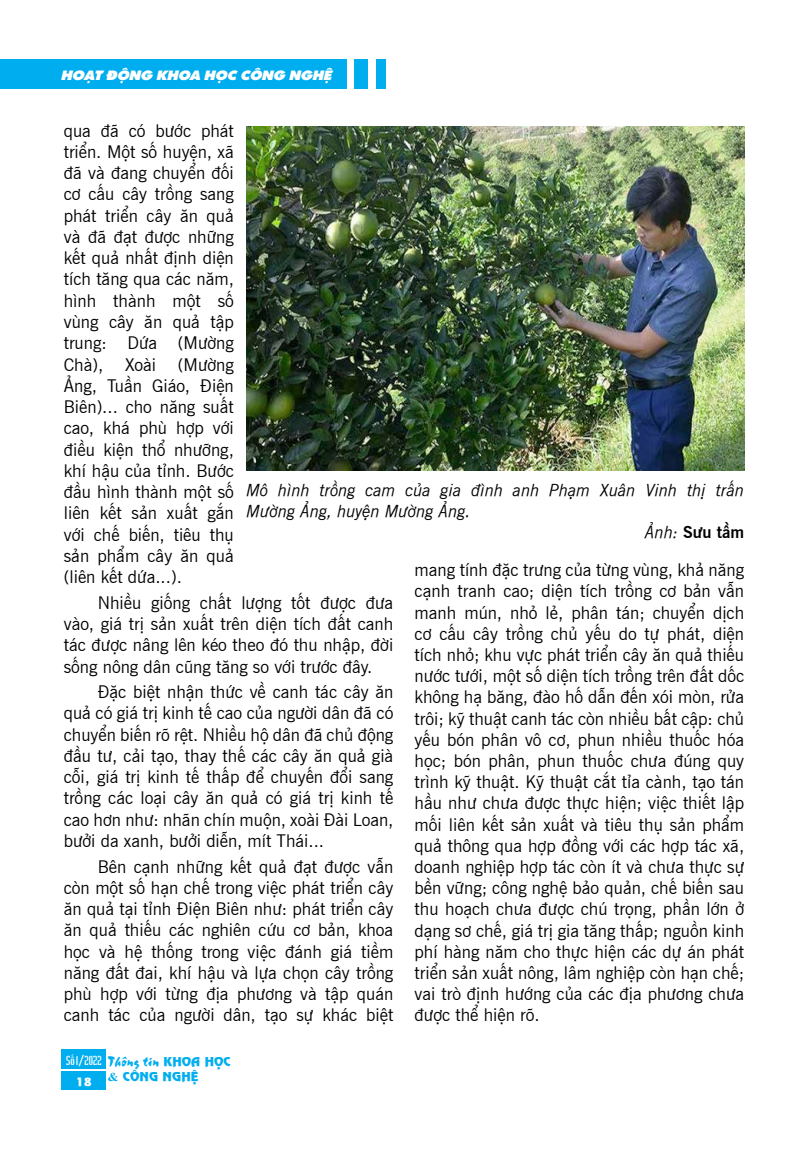
<style>
.page{position:relative;width:808px;height:1149px;background:#fff}
.page>*{position:absolute;margin:0;border:0;box-sizing:border-box;transform-origin:0 0}
.t1{font:17.25px/21.3px "UVN Tin Tuc";color:#000;text-align:justify}
.t2{font:italic 16.5px "UVN Tin Tuc";color:#000}
.t3{font:700 16.5px "UVN Tin Tuc";color:#000}
.t4{font:15px "UVN Thang Vu";color:#00aeef}
.t5{font:13.5px "UTM Sharnay";color:#fff;scale:1.08 1}
.t6{font:12px "UVN Nguyen Du";color:#00aeef;scale:1.08 1}
.t7{font:12px "UVN Hai Ba Trung";color:#fff}
.t8{font:11.25px "UVN Nguyen Du";color:#fff;scale:1.08 1}
.s1{font-weight:400;font-style:italic}
.s2{font-family:"UVN Nguyen Du";font-size:12px}
.s3{font-family:"Times New Roman";font-weight:700}
</style>
<div class="page">
<div style="left:62px;top:1049px;width:44px;height:19px;background:#00aeef"></div>
<div style="left:62px;top:1071px;width:44px;height:18px;background:#00aeef"></div>
<div style="left:0;top:59px;width:347px;height:30px;background:#00aeef"></div>
<div style="left:355px;top:59px;width:13px;height:30px;background:#00aeef"></div>
<div style="left:376px;top:59px;width:9px;height:30px;background:#00aeef"></div>
<img style="left:247px;top:126px;width:497px;height:344px">
<p class="t5" style="left:61px;top:64px;width:252px">HOẠT ĐỘNG KHOA HỌC CÔNG NGHỆ</p>
<p class="t1" style="left:64px;top:118px;width:172px">qua đã có bước phát triển. Một số huyện, xã đã và đang chuyển đối cơ cấu cây trồng sang phát triển cây ăn quả và đã đạt được những kết quả nhất định diện tích tăng qua các năm, hình thành một số vùng cây ăn quả tập trung: Dứa (Mường Chà),</p>
<p class="t1" style="left:64px;top:352px;width:172px;text-indent:114px">(Mường Ảng, Tuần Giáo, Điện Biên)... cho năng suất cao, khá phù hợp với điều kiện thổ nhưỡng, khí hậu của tỉnh. Bước đầu hình thành một số liên kết sản xuất gắn với chế biến, tiêu thụ sản phẩm cây ăn quả (liên kết dứa...).</p>
<p class="t1" style="left:64px;top:590px;width:331px;text-indent:34px">Nhiều giống chất lượng tốt được đưa vào, giá trị sản xuất trên diện tích đất canh tác được nâng lên kéo theo đó thu nhập, đời sống nông dân cũng tăng so với trước đây.</p>
<p class="t1" style="left:64px;top:679px;width:331px;text-indent:34px">Đặc biệt nhận thức về canh tác cây ăn quả có giá trị kinh tế cao của người dân đã có chuyển biến rõ rệt. Nhiều hộ dân đã chủ động đầu tư, cải tạo, thay thế các cây ăn quả già cỗi, giá trị kinh tế thấp để chuyến đổi sang trồng các loại cây ăn quả có giá trị kinh tế cao hơn như: nhãn chín muộn, xoài Đài Loan, bưởi da xanh, bưởi diễn, mít Thái...</p>
<p class="t1" style="left:64px;top:853px;width:331px;text-indent:34px">Bên cạnh những kết quả đạt được vẫn còn một số hạn chế trong việc phát triển cây ăn quả tại tỉnh Điện Biên như: phát triển cây ăn quả thiếu các nghiên cứu cơ bản, khoa học và hệ thống trong việc đánh giá tiềm năng đất đai, khí hậu và lựa chọn cây trồng phù hợp với từng địa phương và tập quán canh tác của người dân, tạo sự khác biệt</p>
<p class="t1" style="left:125px;top:352px;width:33px">Xoài</p>
<p class="t2" style="left:247px;top:477px;width:499px">Mô hình trồng cam của gia đình anh Phạm Xuân Vinh thị trấn</p>
<p class="t2" style="left:247px;top:498px;width:226px">Mường Ảng, huyện Mường Ảng.</p>
<p class="t3" style="left:645px;top:519px;width:101px"><span class="s1">Ảnh:</span> Sưu tầm</p>
<p class="t1" style="left:415px;top:557px;width:331px">mang tính đặc trưng của từng vùng, khả năng cạnh tranh cao; diện tích trồng cơ bản vẫn manh mún, nhỏ lẻ, phân tán; chuyển dịch cơ cấu cây trồng chủ yếu do tự phát, diện tích nhỏ; khu vực phát triển cây ăn quả thiếu nước tưới, một số diện tích trồng trên đất dốc không hạ băng, đào hố dẫn đến xói mòn, rửa trôi; kỹ thuật canh tác còn nhiều bất cập: chủ yếu bón phân vô cơ, phun nhiều thuốc hóa học; bón phân, phun thuốc chưa đúng quy trình kỹ thuật. Kỹ thuật cắt tỉa cành, tạo tán hầu như chưa được thực hiện; việc thiết lập mối liên kết sản xuất và tiêu thụ sản phẩm quả thông qua hợp đồng với các hợp tác xã, doanh nghiệp hợp tác còn ít và chưa thực sự bền vững; công nghệ bảo quản, chế biến sau thu hoạch chưa được chú trọng, phần lớn ở dạng sơ chế, giá trị gia tăng thấp; nguồn kinh phí hàng năm cho thực hiện các dự án phát triển sản xuất nông, lâm nghiệp còn hạn chế; vai trò định hướng của các địa phương chưa được thể hiện rõ.</p>
<p class="t7" style="left:66px;top:1050px;width:37px">Số 1/2022</p>
<p class="t8" style="left:76px;top:1073px;width:17px">18</p>
<p class="t4" style="left:108px;top:1049px;width:124px">Thông tin <span class="s2">KHOA HỌC</span></p>
<p class="t6" style="left:108px;top:1067px;width:86px"><span class="s3">&amp;</span> CÔNG NGHỆ</p>
</div>
